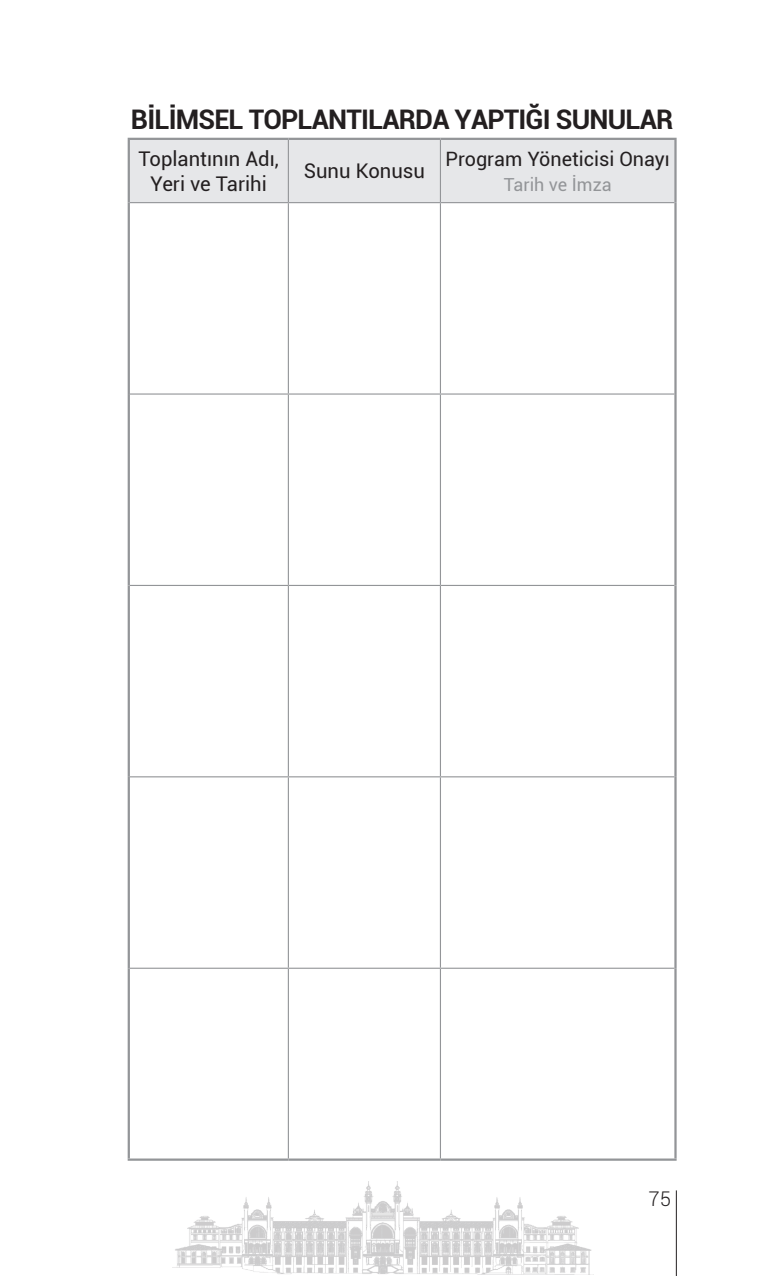
<style>
.page{position:relative;width:766px;height:1276px;background:#fff}
.page>*{position:absolute;margin:0;border:0;box-sizing:border-box;transform-origin:0 0}
.t1{font:700 27px "Roboto";letter-spacing:-.03em;color:#231f20}
.t2{font:20.25px/24.8px "Roboto";color:#231f20;text-align:center}
.t3{font:300 20.25px "Roboto";color:#231f20}
.t4{font:19.8px "Roboto";color:#231f20}
.t5{font:18px "Roboto";color:#939598}
</style>
<div class="page">
<img style="left:173px;top:1181px;width:419px;height:93px">
<hr style="left:675px;top:1190px;width:1px;height:86px;background:#231f20">
<div style="left:130px;top:140px;width:544px;height:62px;background:#e6e7e9"></div>
<hr style="left:128px;top:140px;width:2px;height:63px;background:#939598">
<hr style="left:128px;top:138px;width:160px;height:2px;background:#939598">
<hr style="left:288px;top:140px;width:1px;height:62px;background:#939598">
<hr style="left:288px;top:138px;width:152px;height:2px;background:#939598">
<hr style="left:440px;top:140px;width:1px;height:62px;background:#939598">
<hr style="left:440px;top:138px;width:236px;height:2px;background:#939598">
<hr style="left:674px;top:140px;width:2px;height:63px;background:#939598">
<hr style="left:128px;top:203px;width:2px;height:191px;background:#939598">
<hr style="left:130px;top:202px;width:158px;height:1px;background:#939598">
<hr style="left:288px;top:203px;width:1px;height:190px;background:#939598">
<hr style="left:288px;top:202px;width:152px;height:1px;background:#939598">
<hr style="left:440px;top:203px;width:1px;height:190px;background:#939598">
<hr style="left:440px;top:202px;width:234px;height:1px;background:#939598">
<hr style="left:674px;top:203px;width:2px;height:191px;background:#939598">
<hr style="left:128px;top:394px;width:2px;height:191px;background:#939598">
<hr style="left:128px;top:585px;width:2px;height:192px;background:#939598">
<hr style="left:130px;top:393px;width:158px;height:1px;background:#939598">
<hr style="left:288px;top:394px;width:1px;height:191px;background:#939598">
<hr style="left:288px;top:586px;width:1px;height:190px;background:#939598">
<hr style="left:288px;top:393px;width:152px;height:1px;background:#939598">
<hr style="left:440px;top:394px;width:1px;height:191px;background:#939598">
<hr style="left:440px;top:586px;width:1px;height:190px;background:#939598">
<hr style="left:440px;top:393px;width:234px;height:1px;background:#939598">
<hr style="left:674px;top:394px;width:2px;height:191px;background:#939598">
<hr style="left:674px;top:585px;width:2px;height:192px;background:#939598">
<hr style="left:128px;top:777px;width:2px;height:191px;background:#939598">
<hr style="left:130px;top:585px;width:158px;height:1px;background:#939598">
<hr style="left:130px;top:776px;width:158px;height:1px;background:#939598">
<hr style="left:288px;top:777px;width:1px;height:190px;background:#939598">
<hr style="left:288px;top:585px;width:152px;height:1px;background:#939598">
<hr style="left:288px;top:776px;width:152px;height:1px;background:#939598">
<hr style="left:440px;top:777px;width:1px;height:190px;background:#939598">
<hr style="left:440px;top:585px;width:234px;height:1px;background:#939598">
<hr style="left:440px;top:776px;width:234px;height:1px;background:#939598">
<hr style="left:674px;top:777px;width:2px;height:191px;background:#939598">
<hr style="left:128px;top:968px;width:2px;height:190px;background:#939598">
<hr style="left:130px;top:967px;width:158px;height:1px;background:#939598">
<hr style="left:128px;top:1158px;width:160px;height:2px;background:#939598">
<hr style="left:288px;top:968px;width:1px;height:190px;background:#939598">
<hr style="left:288px;top:967px;width:152px;height:1px;background:#939598">
<hr style="left:288px;top:1158px;width:152px;height:2px;background:#939598">
<hr style="left:440px;top:968px;width:1px;height:190px;background:#939598">
<hr style="left:440px;top:967px;width:234px;height:1px;background:#939598">
<hr style="left:674px;top:968px;width:2px;height:190px;background:#939598">
<hr style="left:440px;top:1158px;width:236px;height:2px;background:#939598">
<h1 class="t1" style="left:131px;top:100px;width:543px">BİLİMSEL TOPLANTILARDA YAPTIĞI SUNULAR</h1>
<p class="t2" style="left:138px;top:146px;width:142px">Toplantının Adı,<br>Yeri ve Tarihi</p>
<p class="t4" style="left:445px;top:145px;width:226px">Program Yöneticisi Onayı</p>
<p class="t5" style="left:503px;top:172px;width:109px">Tarih ve İmza</p>
<p class="t2" style="left:304px;top:158px;width:123px">Sunu Konusu</p>
<p class="t3" style="left:648px;top:1184px;width:24px">75</p>
</div>
